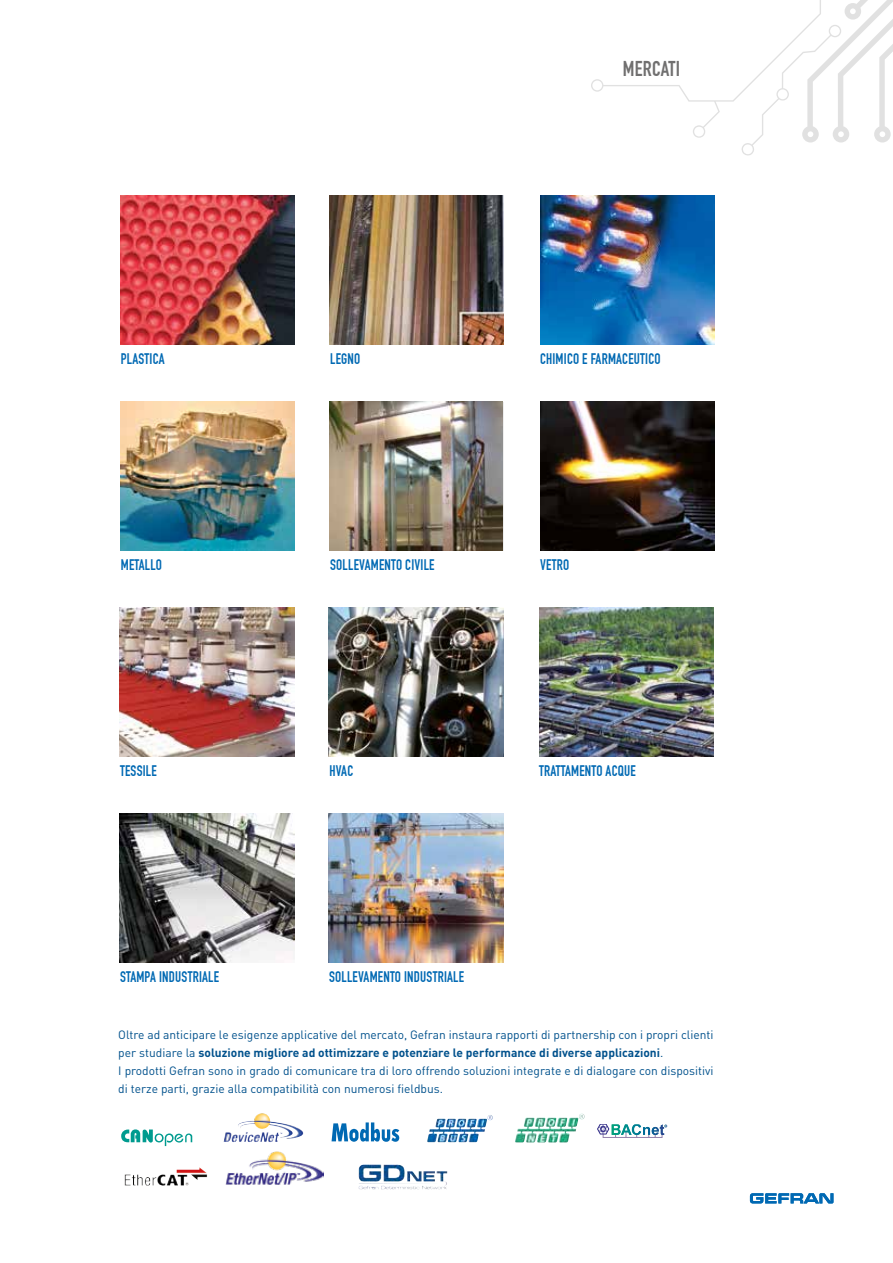
<style>
.page{position:relative;width:893px;height:1263px;background:#fff}
.page>*{position:absolute;margin:0;border:0;box-sizing:border-box;transform-origin:0 0}
.t1{font:21px "DIN Engschrift";letter-spacing:.015em;color:#706f6f}
.t2{font:15px "DIN Engschrift";letter-spacing:.015em;color:#0069b3;scale:.96 1}
.t3{font:12px/18px "DINOT";color:#00518c}
.s1{font-weight:700}
</style>
<div class="page">
<svg style="left:750px;top:1193px;width:83px;height:10px"></svg>
<svg style="left:591px;top:0;width:302px;height:156px"></svg>
<img style="left:121px;top:196px;width:174px;height:149px">
<img style="left:330px;top:196px;width:174px;height:149px">
<img style="left:540px;top:196px;width:174px;height:149px">
<img style="left:121px;top:402px;width:174px;height:148px">
<img style="left:330px;top:402px;width:173px;height:149px">
<img style="left:540px;top:402px;width:174px;height:149px">
<svg style="left:121px;top:1129px;width:71px;height:17px"></svg>
<img style="left:238px;top:1113px;width:36px;height:16px">
<svg style="left:332px;top:1122px;width:67px;height:20px"></svg>
<img style="left:427px;top:1115px;width:66px;height:27px">
<img style="left:359px;top:1164px;width:46px;height:18px">
<img style="left:125px;top:1167px;width:82px;height:19px">
<img style="left:225px;top:1151px;width:98px;height:34px">
<img style="left:515px;top:1113px;width:70px;height:29px">
<img style="left:120px;top:608px;width:174px;height:149px">
<img style="left:329px;top:608px;width:174px;height:149px">
<img style="left:539px;top:608px;width:175px;height:149px">
<img style="left:120px;top:814px;width:174px;height:149px">
<img style="left:329px;top:814px;width:174px;height:149px">
<svg style="left:598px;top:1124px;width:69px;height:14px"></svg>
<h1 class="t1" style="left:623px;top:56px;width:59px">MERCATI</h1>
<p class="t2" style="left:121px;top:350px;width:47px">PLASTICA</p>
<p class="t2" style="left:330px;top:350px;width:33px">LEGNO</p>
<p class="t2" style="left:540px;top:350px;width:127px">CHIMICO E FARMACEUTICO</p>
<p class="t2" style="left:121px;top:556px;width:44px">METALLO</p>
<p class="t2" style="left:330px;top:556px;width:110px">SOLLEVAMENTO CIVILE</p>
<p class="t2" style="left:540px;top:556px;width:32px">VETRO</p>
<p class="t2" style="left:120px;top:762px;width:40px">TESSILE</p>
<p class="t2" style="left:329px;top:762px;width:26px">HVAC</p>
<p class="t2" style="left:539px;top:762px;width:102px">TRATTAMENTO ACQUE</p>
<p class="t2" style="left:120px;top:968px;width:105px">STAMPA INDUSTRIALE</p>
<p class="t2" style="left:329px;top:968px;width:142px">SOLLEVAMENTO INDUSTRIALE</p>
<p class="t3" style="left:118px;top:1025px;width:597px">Oltre ad anticipare le esigenze applicative del mercato, Gefran instaura rapporti di partnership con i propri clienti per studiare la <span class="s1">soluzione migliore ad ottimizzare e potenziare le performance di diverse applicazioni</span>.<br>I prodotti Gefran sono in grado di comunicare tra di loro offrendo soluzioni integrate e di dialogare con dispositivi di terze parti, grazie alla compatibilità con numerosi fieldbus.</p>
</div>
